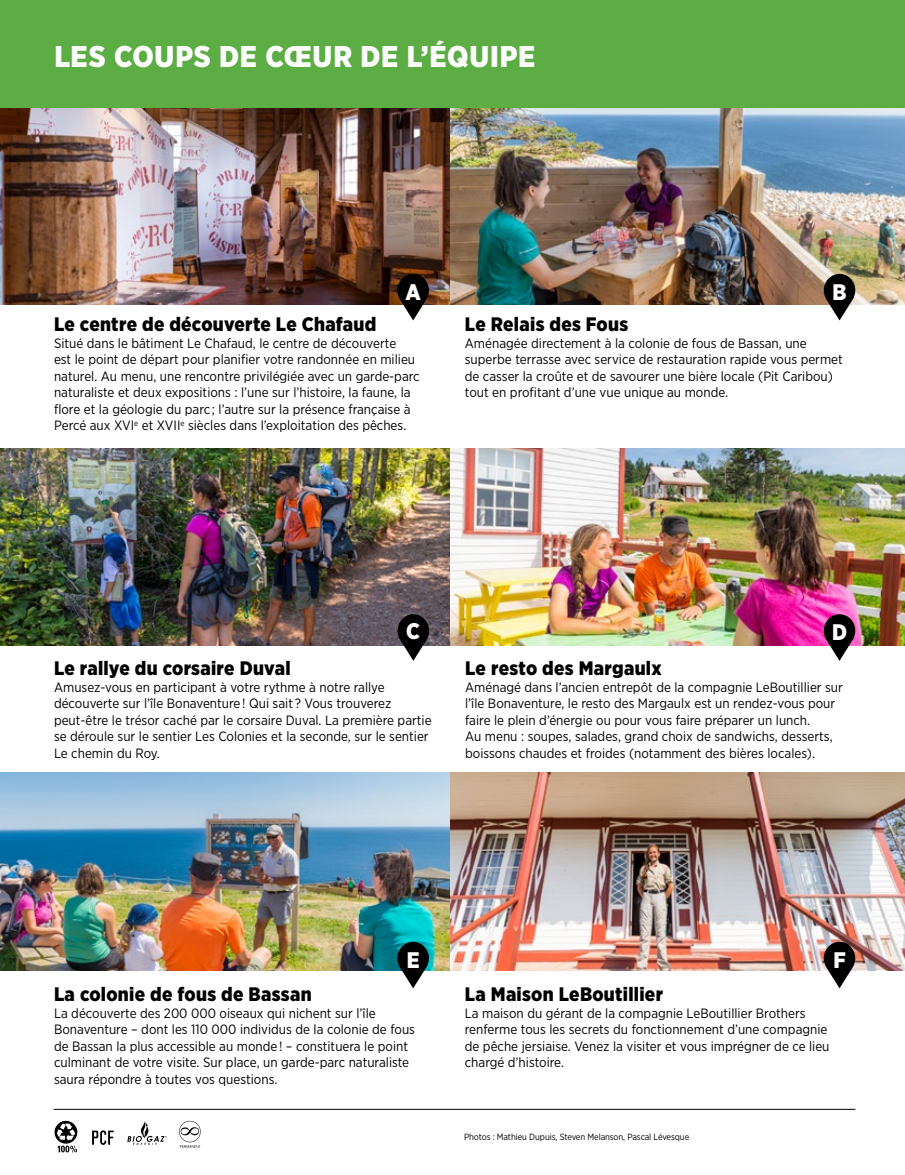
<style>
.page{position:relative;width:905px;height:1175px;background:#fff}
.page>*{position:absolute;margin:0;border:0;box-sizing:border-box;transform-origin:0 0}
.t1{font:900 30px "Gotham Narrow";letter-spacing:.025em;color:#fff}
.t2{font:900 22.5px "Gotham Narrow";color:#fff}
.t3{font:900 19.5px "Gotham Narrow";letter-spacing:.015em;color:#000}
.t4{font:13.5px/16.5px "Gotham Narrow";color:#000}
.t5{font:9px "Gotham Narrow";letter-spacing:-.01em;color:#000}
</style>
<div class="page">
<img style="left:0;top:448px;width:904px;height:198px">
<img style="left:0;top:108px;width:904px;height:196px">
<img style="left:0;top:772px;width:904px;height:198px">
<svg style="left:397px;top:274px;width:32px;height:46px"></svg>
<svg style="left:397px;top:614px;width:32px;height:47px"></svg>
<svg style="left:823px;top:274px;width:32px;height:46px"></svg>
<svg style="left:823px;top:614px;width:32px;height:47px"></svg>
<svg style="left:397px;top:941px;width:32px;height:47px"></svg>
<svg style="left:823px;top:941px;width:32px;height:47px"></svg>
<div style="left:0;top:0;width:904px;height:108px;background:#5bad44"></div>
<svg style="left:55px;top:1120px;width:22px;height:32px"></svg>
<svg style="left:179px;top:1120px;width:22px;height:27px"></svg>
<svg style="left:127px;top:1121px;width:40px;height:23px"></svg>
<svg style="left:92px;top:1130px;width:22px;height:14px"></svg>
<hr style="left:53px;top:1109px;width:802px;height:1px;background:#000">
<h1 class="t1" style="left:54px;top:36px;width:482px">LES COUPS DE CŒUR DE L’ÉQUIPE</h1>
<h2 class="t2" style="left:405px;top:277px;width:17px">A</h2>
<h2 class="t2" style="left:832px;top:277px;width:16px">B</h2>
<h3 class="t3" style="left:54px;top:312px;width:324px">Le centre de découverte Le Chafaud</h3>
<p class="t4" style="left:54px;top:335px;width:367px">Situé dans le bâtiment Le Chafaud, le centre de découverte<br>est le point de départ pour planifier votre randonnée en milieu naturel. Au menu, une rencontre privilégiée avec un garde-parc naturaliste et deux expositions : l’une sur l’histoire, la faune, la flore et la géologie du parc ; l’autre sur la présence française à Percé aux XVI<sup>e</sup> et XVII<sup>e</sup> siècles dans l’exploitation des pêches.</p>
<h3 class="t3" style="left:465px;top:312px;width:165px">Le Relais des Fous</h3>
<p class="t4" style="left:465px;top:335px;width:379px">Aménagée directement à la colonie de fous de Bassan, une superbe terrasse avec service de restauration rapide vous permet de casser la croûte et de savourer une bière locale (Pit Caribou) tout en profitant d’une vue unique au monde.</p>
<h2 class="t2" style="left:406px;top:616px;width:15px">C</h2>
<h3 class="t3" style="left:54px;top:655px;width:238px">Le rallye du corsaire Duval</h3>
<p class="t4" style="left:54px;top:678px;width:379px">Amusez-vous en participant à votre rythme à notre rallye découverte sur l’île Bonaventure ! Qui sait ? Vous trouverez peut-être le trésor caché par le corsaire Duval. La première partie se déroule sur le sentier Les Colonies et la seconde, sur le sentier Le chemin du Roy.</p>
<h2 class="t2" style="left:832px;top:617px;width:17px">D</h2>
<h3 class="t3" style="left:465px;top:655px;width:198px">Le resto des Margaulx</h3>
<p class="t4" style="left:465px;top:678px;width:379px">Aménagé dans l’ancien entrepôt de la compagnie LeBoutillier sur l’île Bonaventure, le resto des Margaulx est un rendez-vous pour faire le plein d’énergie ou pour vous faire préparer un lunch.<br>Au menu : soupes, salades, grand choix de sandwichs, desserts, boissons chaudes et froides (notamment des bières locales).</p>
<h2 class="t2" style="left:407px;top:944px;width:14px">E</h2>
<h2 class="t2" style="left:833px;top:944px;width:14px">F</h2>
<h3 class="t3" style="left:54px;top:981px;width:259px">La colonie de fous de Bassan</h3>
<p class="t4" style="left:54px;top:1004px;width:362px">La découverte des 200 000 oiseaux qui nichent sur l’île Bonaventure – dont les 110 000 individus de la colonie de fous de Bassan la plus accessible au monde ! – constituera le point culminant de votre visite. Sur place, un garde-parc naturaliste saura répondre à toutes vos questions.</p>
<h3 class="t3" style="left:465px;top:981px;width:200px">La Maison LeBoutillier</h3>
<p class="t4" style="left:465px;top:1004px;width:366px">La maison du gérant de la compagnie LeBoutillier Brothers renferme tous les secrets du fonctionnement d’une compagnie de pêche jersiaise. Venez la visiter et vous imprégner de ce lieu chargé d’histoire.</p>
<p class="t5" style="left:464px;top:1131px;width:227px">Photos : Mathieu Dupuis, Steven Melanson, Pascal Lévesque</p>
</div>
